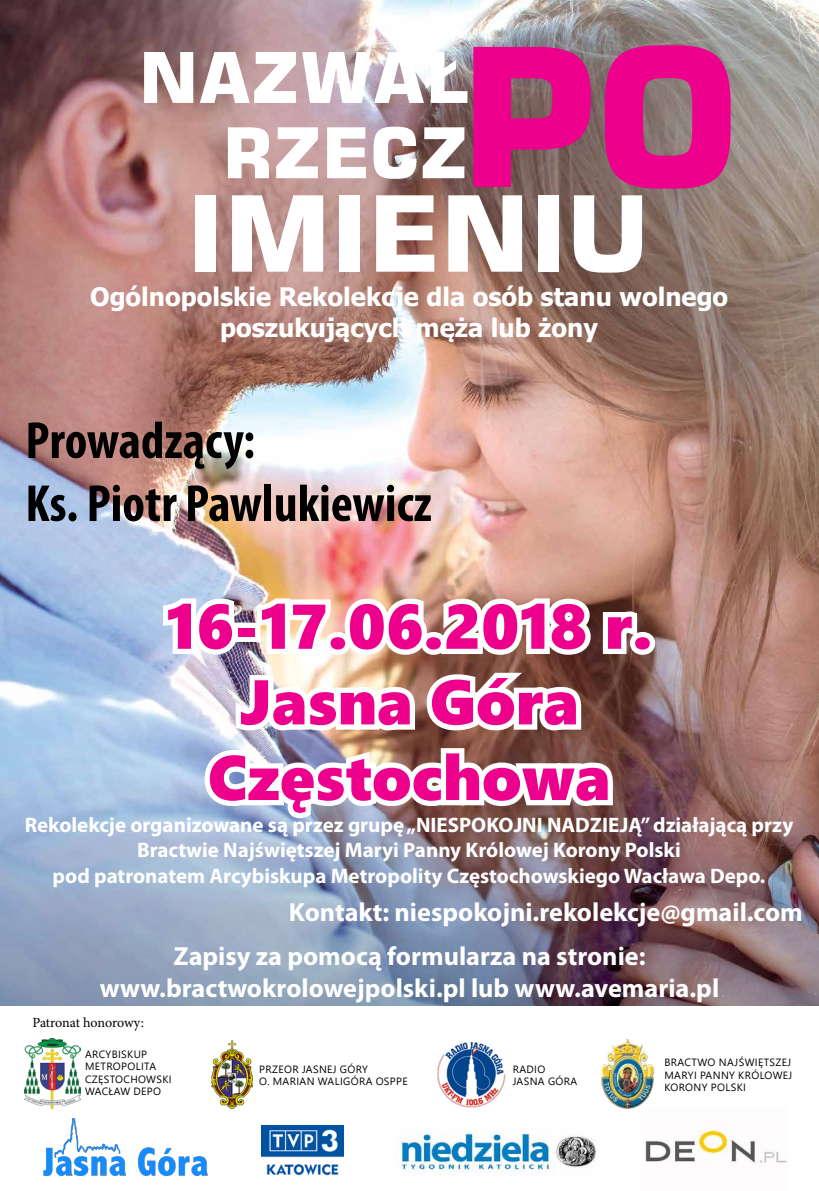
<style>
.page{position:relative;width:819px;height:1191px;background:#fff}
.page>*{position:absolute;margin:0;border:0;box-sizing:border-box;transform-origin:0 0}
.t1{font:700 192.5px "Square 721 BT";color:#ec008c}
.t2{font:700 105px "Square 721 BT";color:#fff}
.t3{font:700 70px/75.2px "Square 721 BT";color:#fff;text-align:right}
.t4{font:63px/75.6px "Segoe UI Black";color:#ec008c;text-align:center}
.t5{font:700 condensed 52.5px/63px "Myriad Pro";color:#000}
.t6{font:700 26.25px/31.5px "Myriad Pro";color:#fff;text-align:center}
.t7{font:700 25.38px/30.4px "Tahoma";color:#fff;text-align:center}
.t8{font:700 21px/25.2px "Myriad Pro";color:#fff;text-align:center}
.t9{font:14px "Minion Pro";letter-spacing:-.01em;color:#000}
.t10{font:10.5px/12.6px "Segoe UI";letter-spacing:.035em;color:#000}
</style>
<div class="page">
<img style="left:0;top:0;width:819px;height:1006px">
<img style="left:0;top:768px;width:818px;height:238px">
<img style="left:158px;top:590px;width:506px;height:237px">
<img style="left:645px;top:1125px;width:142px;height:38px">
<img style="left:437px;top:1042px;width:69px;height:66px">
<img style="left:601px;top:1039px;width:54px;height:70px">
<img style="left:25px;top:1039px;width:56px;height:69px">
<img style="left:211px;top:1040px;width:42px;height:68px">
<img style="left:262px;top:1126px;width:81px;height:49px">
<img style="left:395px;top:1133px;width:201px;height:41px">
<img style="left:43px;top:1118px;width:164px;height:57px">
<h3 class="t3" style="left:139px;top:40px;width:331px">NAZWAŁ<br>RZECZ</h3>
<h1 class="t1" style="left:459px;top:0;width:283px">PO</h1>
<h2 class="t2" style="left:187px;top:170px;width:463px">IMIENIU</h2>
<p class="t7" style="left:90px;top:283px;width:639px">Ogólnopolskie Rekolekcje dla osób stanu wolnego poszukujących męża lub żony</p>
<h3 class="t5" style="left:25px;top:408px;width:408px">Prowadzący:<br>Ks. Piotr Pawlukiewicz</h3>
<h3 class="t4" style="left:166px;top:585px;width:488px">16-17.06.2018 r.<br>Jasna Góra<br>Częstochowa</h3>
<p class="t8" style="left:25px;top:812px;width:770px">Rekolekcje organizowane są przez grupę „NIESPOKOJNI NADZIEJĄ” działającą przy<br>Bractwie Najświętszej Maryi Panny Królowej Korony Polski<br>pod patronatem Arcybiskupa Metropolity Częstochowskiego Wacława Depo.</p>
<p class="t6" style="left:289px;top:895px;width:515px">Kontakt: niespokojni.rekolekcje@gmail.com</p>
<p class="t6" style="left:100px;top:940px;width:621px">Zapisy za pomocą formularza na stronie: www.bractwokrolowejpolski.pl lub www.avemaria.pl</p>
<p class="t9" style="left:32px;top:1012px;width:113px">Patronat honorowy:</p>
<p class="t10" style="left:85px;top:1046px;width:88px">ARCYBISKUP<br>METROPOLITA<br>CZĘSTOCHOWSKI<br>WACŁAW DEPO</p>
<p class="t10" style="left:259px;top:1061px;width:150px">PRZEOR JASNEJ GÓRY<br>O. MARIAN WALIGÓRA OSPPE</p>
<p class="t10" style="left:512px;top:1061px;width:66px">RADIO<br>JASNA GÓRA</p>
<p class="t10" style="left:664px;top:1055px;width:129px;text-align:justify">BRACTWO NAJŚWIĘTSZEJ MARYI PANNY KRÓLOWEJ KORONY POLSKI</p>
</div>
